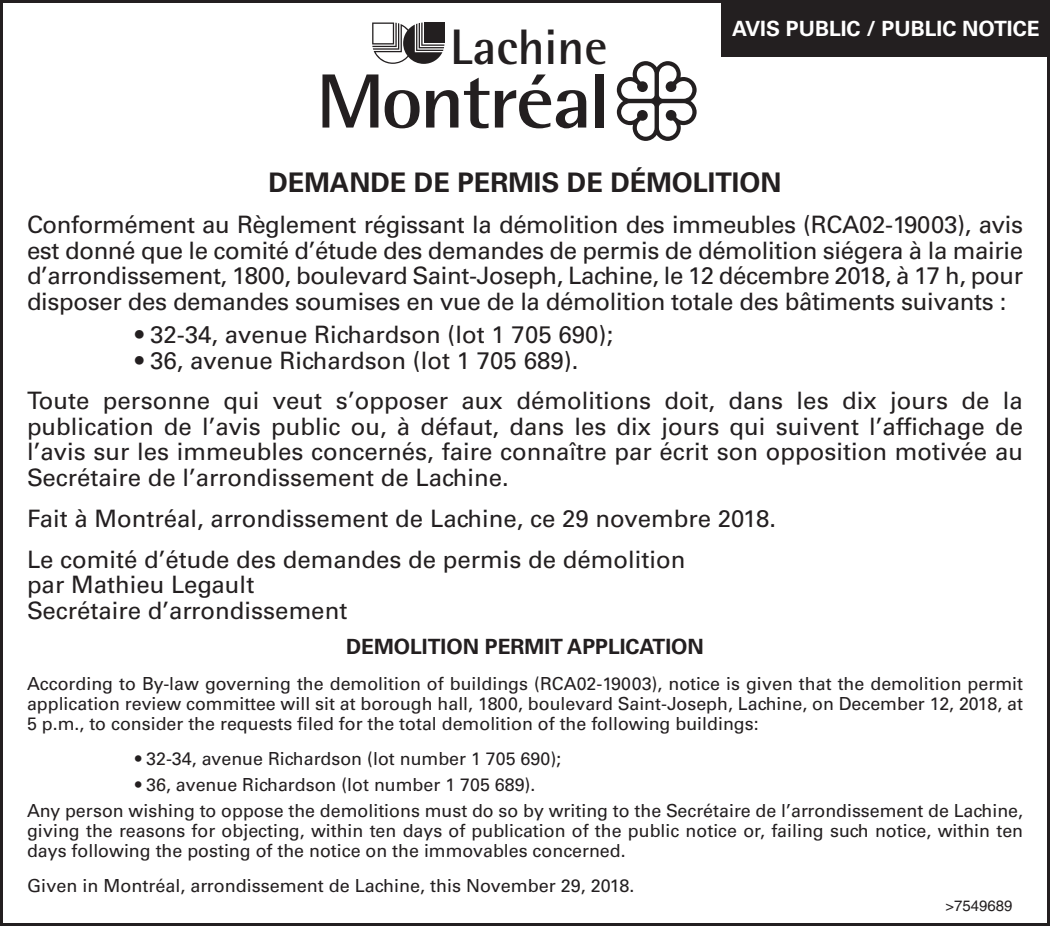
<style>
.page{position:relative;width:1050px;height:926px;background:#fff}
.page>*{position:absolute;margin:0;border:0;box-sizing:border-box;transform-origin:0 0}
.t1{font:700 115.5px "Rotis Semi Sans";color:#231f20}
.t2{font:700 49.8px "Rotis Semi Sans";color:#231f20}
.t3{font:700 27px "Univers LT Std";color:#231f20}
.t4{font:24px/25.5px "Univers LT Std";color:#231f20}
.t5{font:700 21px "Univers LT Std";color:#231f20}
.t6{font:700 21px "Univers LT Std";color:#fff}
.t7{font:18px/20.1px "Univers LT Std";color:#231f20}
.t8{font:15px "Helvetica LT Std";color:#231f20}
</style>
<div class="page">
<div style="left:722px;top:0;width:328px;height:56px;background:#231f20"></div>
<svg style="left:322px;top:74px;width:56px;height:54px"></svg>
<svg style="left:385px;top:90px;width:35px;height:38px"></svg>
<svg style="left:426px;top:90px;width:32px;height:38px"></svg>
<svg style="left:464px;top:78px;width:25px;height:50px"></svg>
<svg style="left:495px;top:74px;width:91px;height:54px"></svg>
<div style="left:595px;top:74px;width:8px;height:54px;background:#231f20"></div>
<svg style="left:617px;top:61px;width:80px;height:80px"></svg>
<div style="left:424px;top:23px;width:21px;height:20px;background:#231f20"></div>
<svg style="left:372px;top:23px;width:72px;height:41px"></svg>
<h2 class="t2" style="left:450px;top:17px;width:159px">Lachine</h2>
<p class="t6" style="left:732px;top:16px;width:309px">AVIS PUBLIC / PUBLIC NOTICE</p>
<p class="t3" style="left:269px;top:167px;width:420px">DEMANDE DE PERMIS DE DÉMOLITION</p>
<p class="t4" style="left:27px;top:212px;width:998px;text-align:justify">Conformément au Règlement régissant la démolition des immeubles (RCA02‑19003), avis est donné que le comité d’étude des demandes de permis de démolition siégera à la mairie d’arrondissement, 1800, boulevard Saint‑Joseph, Lachine, le 12 décembre 2018, à 17 h, pour disposer des demandes soumises en vue de la démolition totale des bâtiments suivants :</p>
<p class="t4" style="left:135px;top:322px;width:480px">• 32-34, avenue Richardson (lot 1 705 690);</p>
<p class="t4" style="left:27px;top:340px;width:997px;line-height:40.8px;text-indent:108px">• 36, avenue Richardson (lot 1 705 689).<br>Toute personne qui veut s’opposer aux démolitions doit, dans les dix jours de la</p>
<p class="t4" style="left:27px;top:414px;width:998px;text-align:justify">publication de l’avis public ou, à défaut, dans les dix jours qui suivent l’affichage de l’avis sur les immeubles concernés, faire connaître par écrit son opposition motivée au Secrétaire de l’arrondissement de Lachine.</p>
<p class="t4" style="left:27px;top:498px;width:751px;line-height:40.8px">Fait à Montréal, arrondissement de Lachine, ce 29 novembre 2018.<br>Le comité d’étude des demandes de permis de démolition</p>
<p class="t4" style="left:27px;top:572px;width:322px">par Mathieu Legault<br>Secrétaire d’arrondissement</p>
<p class="t5" style="left:346px;top:634px;width:61px">DEMOLITION</p>
<p class="t5" style="left:485px;top:634px;width:96px">PERMIT APPLICATION</p>
<p class="t7" style="left:27px;top:673px;width:998px;text-align:justify">According to By-law governing the demolition of buildings (RCA02-19003), notice is given that the demolition permit application review committee will sit at borough hall, 1800, boulevard Saint‑Joseph, Lachine, on December 12, 2018, at 5 p.m., to consider the requests filed for the total demolition of the following buildings:</p>
<p class="t7" style="left:135px;top:749px;width:428px">• 32-34, avenue Richardson (lot number 1 705 690);</p>
<p class="t7" style="left:27px;top:771px;width:998px;line-height:26.4px;text-indent:108px">• 36, avenue Richardson (lot number 1 705 689).<br>Any person wishing to oppose the demolitions must do so by writing to the Secrétaire de l’arrondissement de Lachine,</p>
<p class="t7" style="left:27px;top:821px;width:998px">giving the reasons for objecting, within ten days of publication of the public notice or, failing such notice, within ten days following the posting of the notice on the immovables concerned.</p>
<p class="t7" style="left:27px;top:876px;width:609px">Given in Montréal, arrondissement de Lachine, this November 29, 2018.</p>
<p class="t8" style="left:945px;top:897px;width:69px">&gt;7549689</p>
<h1 class="t1" style="left:618px;top:305px;width:365px">Lachine</h1>
</div>
